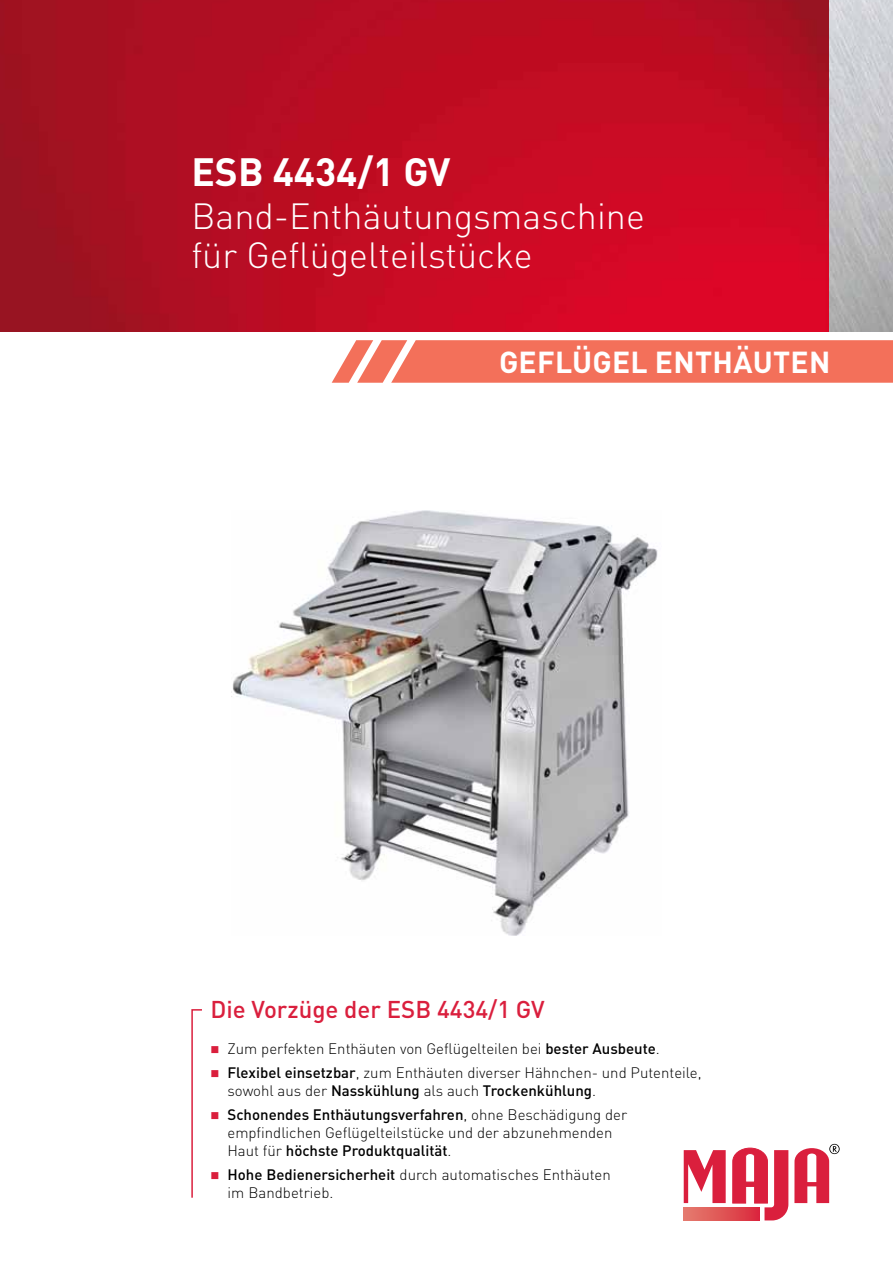
<style>
.page{position:relative;width:893px;height:1263px;background:#fff}
.page>*{position:absolute;margin:0;border:0;box-sizing:border-box;transform-origin:0 0}
.t1{font:700 39px "DIN Pro";color:#fff}
.t2{font:300 36px/39px "DIN Pro";color:#fff}
.t3{font:700 30px "DIN Pro";letter-spacing:.01em;color:#fff}
.t4{font:500 24px "DIN Pro";color:#da1f3d}
.t5{font:300 15px/18px "DIN Pro";color:#000}
.s1{color:#da1f3d}
.s2{font-weight:500}
</style>
<div class="page">
<img style="left:0;top:0;width:893px;height:332px">
<svg style="left:684px;top:1150px;width:42px;height:53px"></svg>
<svg style="left:732px;top:1147px;width:56px;height:73px"></svg>
<svg style="left:794px;top:1144px;width:46px;height:59px"></svg>
<svg style="left:684px;top:1207px;width:76px;height:13px"></svg>
<svg style="left:332px;top:340px;width:561px;height:43px;background:#f37964"></svg>
<img style="left:233px;top:510px;width:425px;height:425px">
<svg style="left:191px;top:1009px;width:11px;height:189px"></svg>
<h1 class="t1" style="left:191px;top:145px;width:261px">ESB 4434/1 GV</h1>
<h2 class="t2" style="left:191px;top:195px;width:455px">Band-Enthäutungsmaschine für Geflügelteilstücke</h2>
<h3 class="t3" style="left:499px;top:342px;width:333px">GEFLÜGEL ENTHÄUTEN</h3>
<h3 class="t4" style="left:210px;top:993px;width:336px">Die Vorzüge der ESB 4434/1 GV</h3>
<p class="t5" style="left:210px;top:1039px;width:451px"><span class="s1">■</span> Zum perfekten Enthäuten von Geflügelteilen bei <span class="s2">bester Ausbeute</span>.</p>
<p class="t5" style="left:227px;top:1063px;width:476px;text-indent:-17px"><span class="s1">■</span> <span class="s2">Flexibel einsetzbar</span>, zum Enthäuten diverser Hähnchen- und Putenteile, sowohl aus der <span class="s2">Nasskühlung</span> als auch <span class="s2">Trockenkühlung</span>.</p>
<p class="t5" style="left:227px;top:1105px;width:401px;text-indent:-17px"><span class="s1">■</span> <span class="s2">Schonendes Enthäutungsverfahren</span>, ohne Beschädigung der empfindlichen Geflügelteilstücke und der abzunehmenden<br>Haut für <span class="s2">höchste Produktqualität</span>.</p>
<p class="t5" style="left:227px;top:1165px;width:385px;text-indent:-17px"><span class="s1">■</span> <span class="s2">Hohe Bedienersicherheit</span> durch automatisches Enthäuten im Bandbetrieb.</p>
</div>
